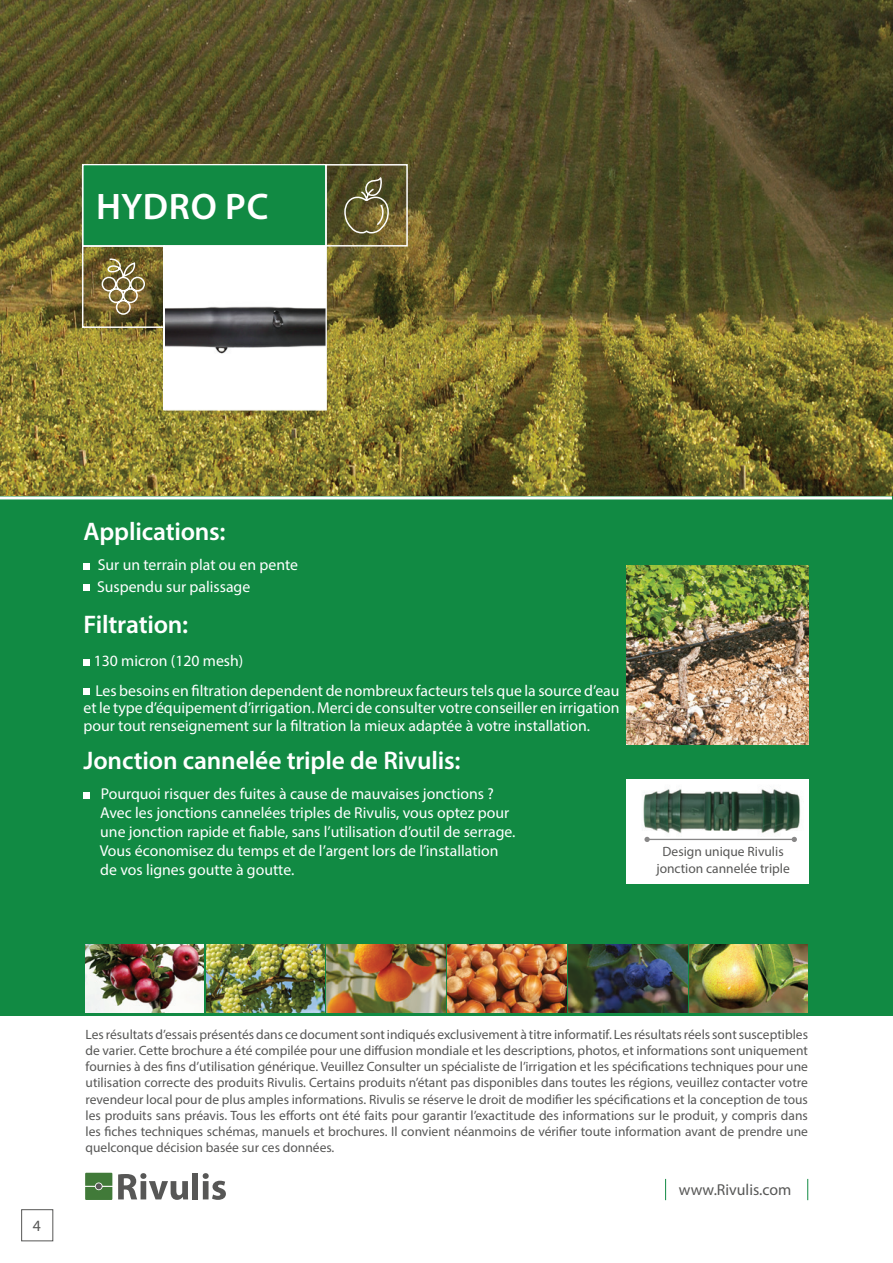
<style>
.page{position:relative;width:893px;height:1263px;background:#fff}
.page>*{position:absolute;margin:0;border:0;box-sizing:border-box;transform-origin:0 0}
.t1{font:600 37.05px "Myriad Pro";letter-spacing:.02em;color:#fff}
.t2{font:600 25.5px "Myriad Pro";letter-spacing:-.01em;color:#fff}
.t3{font:15.9px "Myriad Pro";color:#575756}
.t4{font:15.75px/18.9px "Myriad Pro";color:#fff}
.t5{font:15.75px "Myriad Pro";color:#575756}
.t6{font:13.5px/16.2px "Myriad Pro";color:#575756;text-align:justify}
</style>
<div class="page">
<div style="left:21px;top:1209px;width:32px;height:32px;background:#fff;border:1px solid #575756"></div>
<img style="left:0;top:0;width:893px;height:496px">
<div style="left:0;top:496px;width:893px;height:520px;background:#118a43"></div>
<hr style="left:0;top:496px;width:892px;height:3px;background:#fff">
<svg style="left:118px;top:1173px;width:70px;height:27px"></svg>
<div style="left:193px;top:1173px;width:5px;height:26px;background:#575756"></div>
<svg style="left:203px;top:1173px;width:23px;height:27px"></svg>
<svg style="left:85px;top:1173px;width:27px;height:27px"></svg>
<svg style="left:665px;top:1179px;width:1px;height:21px"></svg>
<svg style="left:807px;top:1179px;width:1px;height:21px"></svg>
<div style="left:84px;top:563px;width:6px;height:7px;background:#fff"></div>
<div style="left:84px;top:584px;width:6px;height:7px;background:#fff"></div>
<div style="left:84px;top:659px;width:6px;height:7px;background:#fff"></div>
<svg style="left:84px;top:688px;width:6px;height:6px"></svg>
<div style="left:84px;top:792px;width:6px;height:7px;background:#fff"></div>
<div style="left:325px;top:164px;width:83px;height:83px;border:2px solid #fff"></div>
<svg style="left:343px;top:177px;width:47px;height:57px;background:#716a42"></svg>
<img style="left:85px;top:944px;width:118px;height:68px">
<img style="left:206px;top:944px;width:118px;height:68px">
<img style="left:327px;top:944px;width:118px;height:68px">
<img style="left:448px;top:944px;width:118px;height:68px">
<img style="left:569px;top:944px;width:118px;height:68px">
<img style="left:690px;top:944px;width:118px;height:68px">
<img style="left:626px;top:565px;width:182px;height:179px">
<div style="left:626px;top:780px;width:182px;height:103px;background:#fff"></div>
<img style="left:643px;top:789px;width:157px;height:52px">
<hr style="left:647px;top:839px;width:147px;height:1px;background:#888787">
<svg style="left:644px;top:837px;width:6px;height:5px"></svg>
<svg style="left:792px;top:837px;width:5px;height:5px"></svg>
<svg style="left:81px;top:163px;width:246px;height:248px"></svg>
<h1 class="t1" style="left:96px;top:183px;width:174px">HYDRO PC</h1>
<h2 class="t2" style="left:84px;top:515px;width:143px">Applications:</h2>
<p class="t4" style="left:97px;top:554px;width:203px;line-height:22.2px">Sur un terrain plat ou en pente<br>Suspendu sur palissage</p>
<h2 class="t2" style="left:84px;top:608px;width:106px">Filtration:</h2>
<p class="t4" style="left:94px;top:645px;width:527px;line-height:30px">130 micron (120 mesh)<br>Les besoins en filtration dependent de nombreux facteurs tels que la source d’eau</p>
<p class="t4" style="left:84px;top:697px;width:537px">et le type d’équipement d’irrigation. Merci de consulter votre conseiller en irrigation pour tout renseignement sur la filtration la mieux adaptée à votre installation.</p>
<h2 class="t2" style="left:84px;top:744px;width:378px">Jonction cannelée triple de Rivulis:</h2>
<p class="t4" style="left:100px;top:784px;width:417px">Pourquoi risquer des fuites à cause de mauvaises jonctions ?<br>Avec les jonctions cannelées triples de Rivulis, vous optez pour une jonction rapide et fiable, sans l’utilisation d’outil de serrage.<br>Vous économisez du temps et de l’argent lors de l’installation de vos lignes goutte à goutte.</p>
<p class="t6" style="left:656px;top:843px;width:135px;text-align:center">Design unique Rivulis jonction cannelée triple</p>
<p class="t5" style="left:33px;top:1216px;width:10px">4</p>
<p class="t6" style="left:86px;top:1026px;width:724px">Les résultats d’essais présentés dans ce document sont indiqués exclusivement à titre informatif. Les résultats réels sont susceptibles de varier. Cette brochure a été compilée pour une diffusion mondiale et les descriptions, photos, et informations sont uniquement fournies à des fins d’utilisation générique. Veuillez Consulter un spécialiste de l’irrigation et les spécifications techniques pour une utilisation correcte des produits Rivulis. Certains produits n’étant pas disponibles dans toutes les régions, veuillez contacter votre revendeur local pour de plus amples informations. Rivulis se réserve le droit de modifier les spécifications et la conception de tous les produits sans préavis. Tous les efforts ont été faits pour garantir l’exactitude des informations sur le produit, y compris dans les fiches techniques schémas, manuels et brochures. Il convient néanmoins de vérifier toute information avant de prendre une quelconque décision basée sur ces données.</p>
<p class="t3" style="left:679px;top:1180px;width:114px">www.Rivulis.com</p>
</div>
